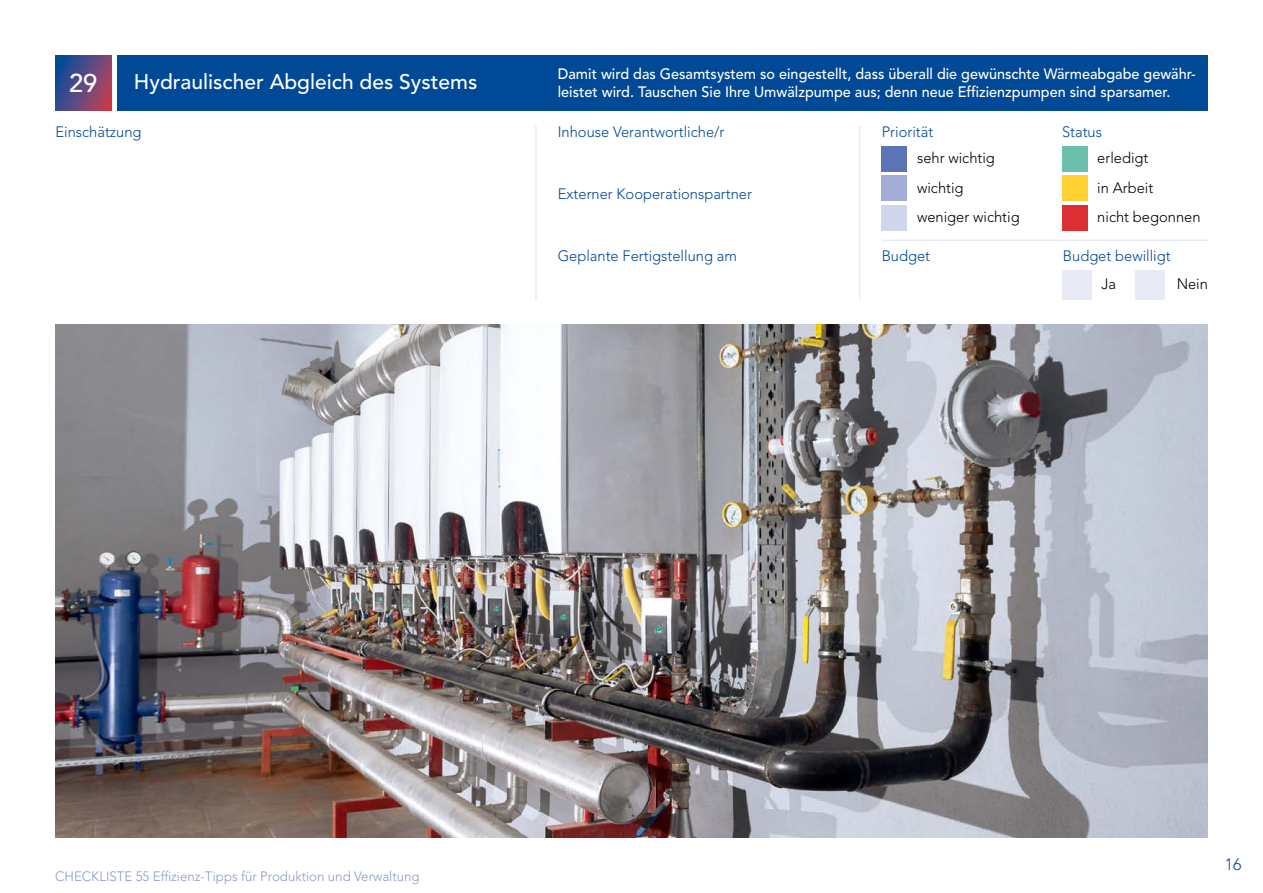
<style>
.page{position:relative;width:1263px;height:893px;background:#fff}
.page>*{position:absolute;margin:0;border:0;box-sizing:border-box;transform-origin:0 0}
.LEA_Head_25pt{font:500 25.5px "Avenir LT Std";color:#fff}
.LEA_Head_TIPPS__inha{font:500 21px "Avenir LT Std";color:#fff}
.t1{font:300 16.5px "Avenir LT Std";color:#004996}
.COPY_NEU{font:500 15px/18px "Avenir LT Std";color:#fff;scale:.96 1}
.COPY_NEU-2{font:300 15px "Avenir LT Std";color:#004996}
.COPY_NEU-3{font:300 15px "Avenir LT Std";color:#000}
.t2{font:300 13.5px "Avenir LT Std";color:#8b99cb}
</style>
<div class="page">
<svg style="left:55px;top:55px;width:56px;height:56px;background:#5c477d"></svg>
<div style="left:117px;top:55px;width:1091px;height:56px;background:#004996"></div>
<hr style="left:859px;top:126px;width:1px;height:174px;background:#e8eaf6">
<hr style="left:535px;top:126px;width:2px;height:174px;background:#e8eaf6">
<hr style="left:882px;top:240px;width:326px;height:1px;background:#e8eaf6">
<div style="left:1062px;top:270px;width:30px;height:30px;background:#e8eaf6"></div>
<div style="left:1135px;top:270px;width:30px;height:30px;background:#e8eaf6"></div>
<div style="left:882px;top:146px;width:25px;height:26px;background:#5a75b5"></div>
<div style="left:882px;top:176px;width:25px;height:25px;background:#a3acd6"></div>
<div style="left:882px;top:205px;width:25px;height:26px;background:#d1d5ec"></div>
<div style="left:1062px;top:146px;width:25px;height:26px;background:#6ac0aa"></div>
<div style="left:1062px;top:176px;width:25px;height:25px;background:#ffd132"></div>
<div style="left:1062px;top:205px;width:25px;height:26px;background:#dc2f34"></div>
<img style="left:55px;top:324px;width:1153px;height:513px">
<h2 class="LEA_Head_25pt" style="left:69px;top:69px;width:30px">29</h2>
<h2 class="LEA_Head_TIPPS__inha" style="left:134px;top:70px;width:345px">Hydraulischer Abgleich des Systems</h2>
<p class="COPY_NEU" style="left:558px;top:65px;width:666px">Damit wird das Gesamtsystem so eingestellt, dass überall die gewünschte Wärmeabgabe gewähr&shy;leistet wird. Tauschen Sie Ihre Umwälzpumpe aus; denn neue Effizienzpumpen sind sparsamer.</p>
<p class="COPY_NEU-2" style="left:55px;top:123px;width:88px">Einschätzung</p>
<p class="COPY_NEU-2" style="left:558px;top:123px;width:168px">Inhouse Verantwortliche/r</p>
<p class="COPY_NEU-2" style="left:882px;top:123px;width:53px">Priorität</p>
<p class="COPY_NEU-2" style="left:1062px;top:123px;width:42px">Status</p>
<p class="COPY_NEU-3" style="left:917px;top:149px;width:79px">sehr wichtig</p>
<p class="COPY_NEU-3" style="left:1097px;top:149px;width:53px">erledigt</p>
<p class="COPY_NEU-3" style="left:917px;top:179px;width:48px">wichtig</p>
<p class="COPY_NEU-3" style="left:1097px;top:179px;width:58px">in Arbeit</p>
<p class="COPY_NEU-3" style="left:917px;top:208px;width:104px">weniger wichtig</p>
<p class="COPY_NEU-3" style="left:1097px;top:208px;width:105px">nicht begonnen</p>
<p class="COPY_NEU-2" style="left:558px;top:185px;width:196px">Externer Kooperationspartner</p>
<p class="COPY_NEU-2" style="left:558px;top:247px;width:181px">Geplante Fertigstellung am</p>
<p class="COPY_NEU-2" style="left:882px;top:247px;width:50px">Budget</p>
<p class="COPY_NEU-2" style="left:1063px;top:247px;width:109px">Budget bewilligt</p>
<p class="COPY_NEU-3" style="left:1101px;top:275px;width:16px">Ja</p>
<p class="COPY_NEU-3" style="left:1177px;top:275px;width:33px">Nein</p>
<p class="t2" style="left:55px;top:868px;width:366px">CHECKLISTE 55 Effizienz-Tipps für Produktion und Verwaltung</p>
<p class="t1" style="left:1225px;top:855px;width:18px">16</p>
</div>
